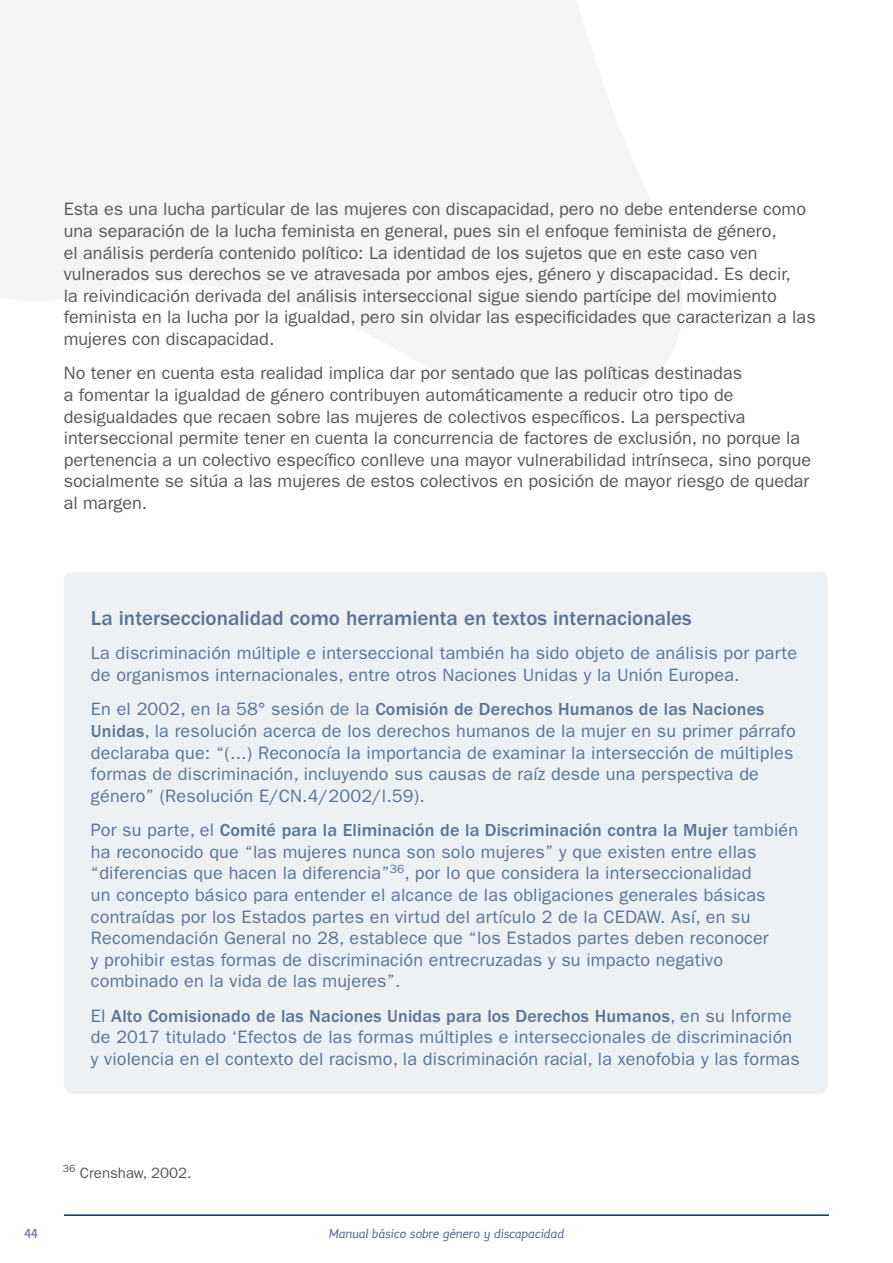
<style>
.page{position:relative;width:893px;height:1263px;background:#fff}
.page>*{position:absolute;margin:0;border:0;box-sizing:border-box;transform-origin:0 0}
.t1{font:500 21px "ITC Franklin Gothic Std";color:#597397}
.t2{font:18px/21.6px "ITC Franklin Gothic Std";letter-spacing:.01em;color:#597397}
.t3{font:18px/21.6px "ITC Franklin Gothic Std";color:#575756}
.t4{font:15px "ITC Franklin Gothic Std";color:#575756}
.t5{font:italic 12px "Margot";letter-spacing:-.015em;color:#597397}
.t6{font:12px "Margot";color:#597397}
.s1{font-weight:500}
</style>
<div class="page">
<hr style="left:64px;top:1214px;width:765px;height:2px;background:#00365f">
<svg style="left:0;top:0;width:683px;height:410px;fill:#f3f5f7"></svg>
<div style="left:64px;top:572px;width:764px;height:521px;background:#eef1f4;border-radius:9px"></div>
<p class="t3" style="left:64px;top:199px;width:753px">Esta es una lucha particular de las mujeres con discapacidad, pero no debe entenderse como una separación de la lucha feminista en general, pues sin el enfoque feminista de género,<br>el análisis perdería contenido político: La identidad de los sujetos que en este caso ven vulnerados sus derechos se ve atravesada por ambos ejes, género y discapacidad. Es decir,<br>la reivindicación derivada del análisis interseccional sigue siendo partícipe del movimiento feminista en la lucha por la igualdad, pero sin olvidar las especificidades que caracterizan a las mujeres con discapacidad.</p>
<p class="t3" style="left:64px;top:363px;width:749px">No tener en cuenta esta realidad implica dar por sentado que las políticas destinadas<br>a fomentar la igualdad de género contribuyen automáticamente a reducir otro tipo de desigualdades que recaen sobre las mujeres de colectivos específicos. La perspectiva interseccional permite tener en cuenta la concurrencia de factores de exclusión, no porque la pertenencia a un colectivo específico conlleve una mayor vulnerabilidad intrínseca, sino porque socialmente se sitúa a las mujeres de estos colectivos en posición de mayor riesgo de quedar al margen.</p>
<p class="t1" style="left:91px;top:606px;width:602px">La interseccionalidad como herramienta en textos internacionales</p>
<p class="t2" style="left:91px;top:643px;width:708px">La discriminación múltiple e interseccional también ha sido objeto de análisis por parte de organismos internacionales, entre otros Naciones Unidas y la Unión Europea.</p>
<p class="t2" style="left:91px;top:699px;width:706px">En el 2002, en la 58° sesión de la <span class="s1">Comisión de Derechos Humanos de las Naciones Unidas</span>, la resolución acerca de los derechos humanos de la mujer en su primer párrafo declaraba que: “(...) Reconocía la importancia de examinar la intersección de múltiples formas de discriminación, incluyendo sus causas de raíz desde una perspectiva de género” (Resolución E/CN.4/2002/l.59).</p>
<p class="t2" style="left:91px;top:819px;width:709px">Por su parte, el <span class="s1">Comité para la Eliminación de la Discriminación contra la Mujer</span> también ha reconocido que “las mujeres nunca son solo mujeres” y que existen entre ellas “diferencias que hacen la diferencia”<sup>36</sup>, por lo que considera la interseccionalidad<br>un concepto básico para entender el alcance de las obligaciones generales básicas contraídas por los Estados partes en virtud del artículo 2 de la CEDAW. Así, en su Recomendación General no 28, establece que “los Estados partes deben reconocer<br>y prohibir estas formas de discriminación entrecruzadas y su impacto negativo combinado en la vida de las mujeres”.</p>
<p class="t2" style="left:91px;top:1005px;width:710px">El <span class="s1">Alto Comisionado de las Naciones Unidas para los Derechos Humanos</span>, en su Informe de 2017 titulado ‘Efectos de las formas múltiples e interseccionales de discriminación y violencia en el contexto del racismo, la discriminación racial, la xenofobia y las formas</p>
<p class="t4" style="left:63px;top:1164px;width:130px"><sup>36</sup> Crenshaw, 2002.</p>
<p class="t6" style="left:24px;top:1225px;width:15px">44</p>
<p class="t5" style="left:329px;top:1225px;width:237px">Manual básico sobre género y discapacidad</p>
</div>
